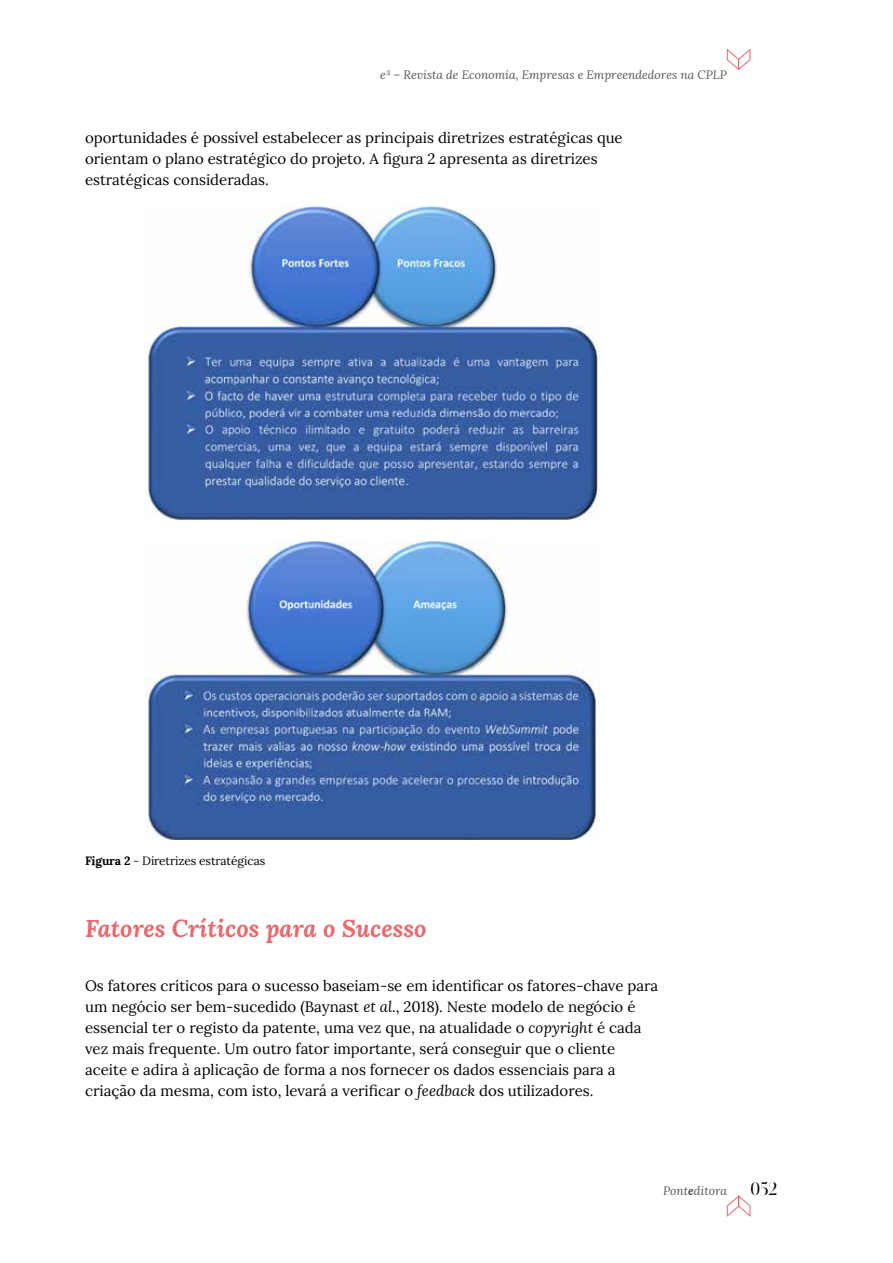
<style>
.page{position:relative;width:893px;height:1263px;background:#fff}
.page>*{position:absolute;margin:0;border:0;box-sizing:border-box;transform-origin:0 0}
.t1{font:italic 700 24px "Lora";color:#e8696e}
.t2{font:18px "MADE Canvas";color:#020203}
.t3{font:15px/21px "Lora";color:#020203}
.t4{font:italic 12px "Lora";color:#565555}
.t5{font:12px "Lora";letter-spacing:-.01em;color:#000}
.s1{font-weight:700}
.s2{font-style:italic}
</style>
<div class="page">
<svg style="left:726px;top:1195px;width:25px;height:22px"></svg>
<svg style="left:726px;top:48px;width:25px;height:23px"></svg>
<img style="left:145px;top:206px;width:455px;height:314px">
<img style="left:145px;top:541px;width:455px;height:299px">
<p class="t4" style="left:380px;top:66px;width:348px">e³ – Revista de Economia, Empresas e Empreendedores na CPLP</p>
<p class="t3" style="left:85px;top:126px;width:539px">oportunidades é possível estabelecer as principais diretrizes estratégicas que orientam o plano estratégico do projeto. A figura 2 apresenta as diretrizes estratégicas consideradas.</p>
<p class="t5" style="left:85px;top:851px;width:182px"><span class="s1">Figura 2</span> - Diretrizes estratégicas</p>
<h1 class="t1" style="left:85px;top:911px;width:343px">Fatores Críticos para o Sucesso</h1>
<p class="t3" style="left:85px;top:974px;width:575px">Os fatores críticos para o sucesso baseiam-se em identificar os fatores-chave para um negócio ser bem-sucedido (Baynast <span class="s2">et al.</span>, 2018). Neste modelo de negócio é essencial ter o registo da patente, uma vez que, na atualidade o <span class="s2">copyright</span> é cada vez mais frequente. Um outro fator importante, será conseguir que o cliente aceite e adira à aplicação de forma a nos fornecer os dados essenciais para a criação da mesma, com isto, levará a verificar o <span class="s2">feedback</span> dos utilizadores.</p>
<p class="t4" style="left:663px;top:1183px;width:65px">Pont<span class="s1">e</span>ditora</p>
<p class="t2" style="left:750px;top:1179px;width:28px">052</p>
</div>
